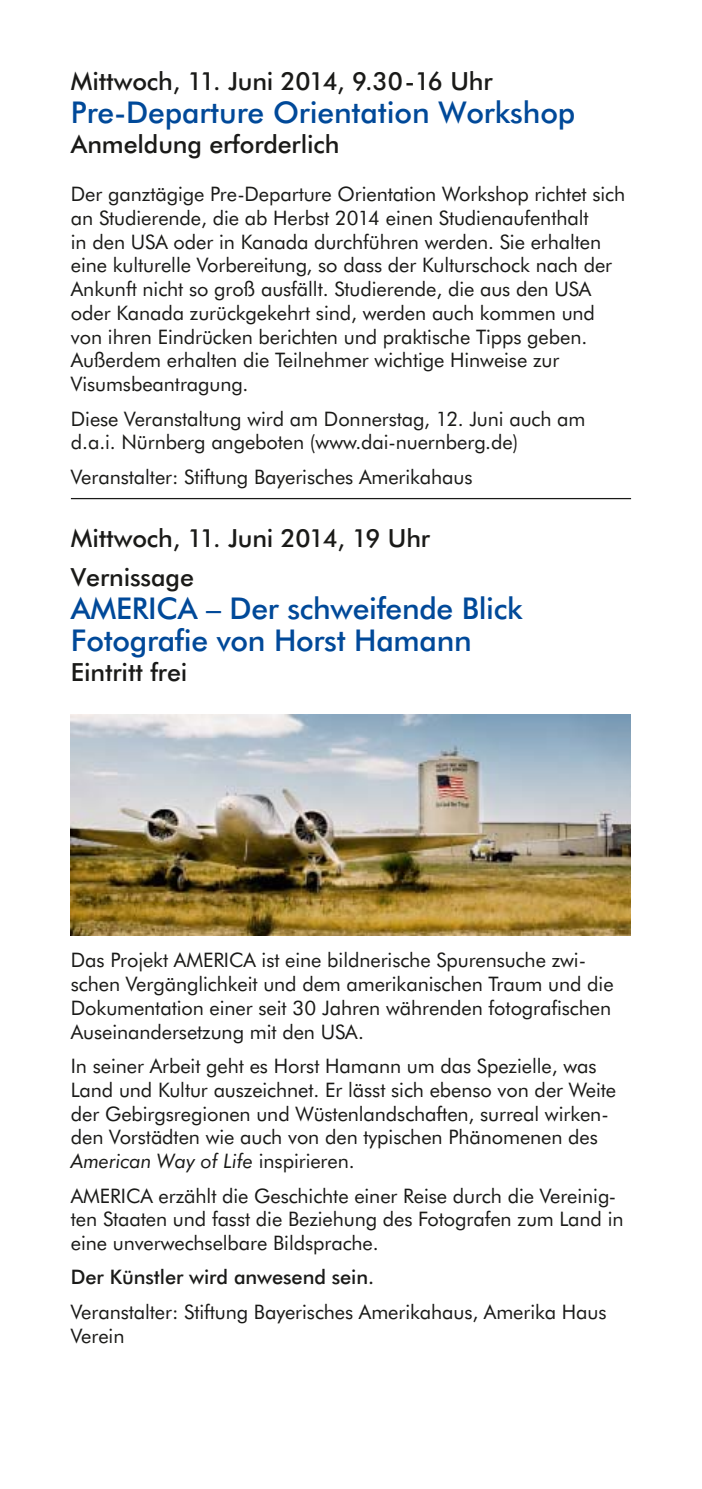
<style>
.page{position:relative;width:702px;height:1489px;background:#fff}
.page>*{position:absolute;margin:0;border:0;box-sizing:border-box;transform-origin:0 0}
.t1{font:500 30px/32.5px "Futura BT";letter-spacing:-.01em;color:#004999}
.t2{font:500 25px/38.8px "Futura BT";letter-spacing:-.005em;color:#1a1a18}
.t3{font:20px/23.8px "Futura BT";letter-spacing:-.005em;color:#1a1a18}
.t4{font:500 20px "Futura BT";letter-spacing:-.005em;color:#1a1a18}
.s1{font-style:italic}
</style>
<div class="page">
<hr style="left:71px;top:498px;width:560px;height:1px;background:#1a1a18">
<img style="left:71px;top:715px;width:560px;height:220px">
<p class="t2" style="left:71px;top:63px;width:423px">Mittwoch, 11. Juni 2014, 9.30-16 Uhr</p>
<h1 class="t1" style="left:71px;top:97px;width:506px">Pre-Departure Orientation Workshop</h1>
<p class="t2" style="left:71px;top:126px;width:270px">Anmeldung erforderlich</p>
<p class="t3" style="left:71px;top:183px;width:555px">Der ganztägige Pre-Departure Orientation Workshop richtet sich an Studierende, die ab Herbst 2014 einen Studienaufenthalt<br>in den USA oder in Kanada durchführen werden. Sie erhalten eine kulturelle Vorbereitung, so dass der Kulturschock nach der Ankunft nicht so groß ausfällt. Studierende, die aus den USA oder Kanada zurückgekehrt sind, werden auch kommen und von ihren Eindrücken berichten und praktische Tipps geben.<br>Außerdem erhalten die Teilnehmer wichtige Hinweise zur Visumsbeantragung.</p>
<p class="t3" style="left:71px;top:408px;width:516px">Diese Veranstaltung wird am Donnerstag, 12. Juni auch am d.a.i. Nürnberg angeboten (www.dai-nuernberg.de)</p>
<p class="t3" style="left:71px;top:466px;width:403px">Veranstalter: Stiftung Bayerisches Amerikahaus</p>
<p class="t2" style="left:71px;top:520px;width:361px">Mittwoch, 11. Juni 2014, 19 Uhr<br>Vernissage</p>
<h1 class="t1" style="left:71px;top:593px;width:453px">AMERICA – Der schweifende Blick<br>Fotografie von Horst Hamann</h1>
<p class="t2" style="left:71px;top:654px;width:118px">Eintritt frei</p>
<p class="t3" style="left:71px;top:949px;width:544px">Das Projekt AMERICA ist eine bildnerische Spurensuche zwi&shy;schen Vergänglichkeit und dem amerikanischen Traum und die Dokumentation einer seit 30 Jahren währenden fotografischen Auseinandersetzung mit den USA.</p>
<p class="t3" style="left:71px;top:1055px;width:547px">In seiner Arbeit geht es Horst Hamann um das Spezielle, was Land und Kultur auszeichnet. Er lässt sich ebenso von der Weite der Gebirgsregionen und Wüstenlandschaften, surreal wirken&shy;den Vorstädten wie auch von den typischen Phänomenen des <span class="s1">American Way of Life</span> inspirieren.</p>
<p class="t3" style="left:71px;top:1184px;width:554px">AMERICA erzählt die Geschichte einer Reise durch die Vereinig&shy;ten Staaten und fasst die Beziehung des Fotografen zum Land in eine unverwechselbare Bildsprache.</p>
<p class="t4" style="left:71px;top:1267px;width:305px">Der Künstler wird anwesend sein.</p>
<p class="t3" style="left:71px;top:1300px;width:537px">Veranstalter: Stiftung Bayerisches Amerikahaus, Amerika Haus<br>Verein</p>
</div>
